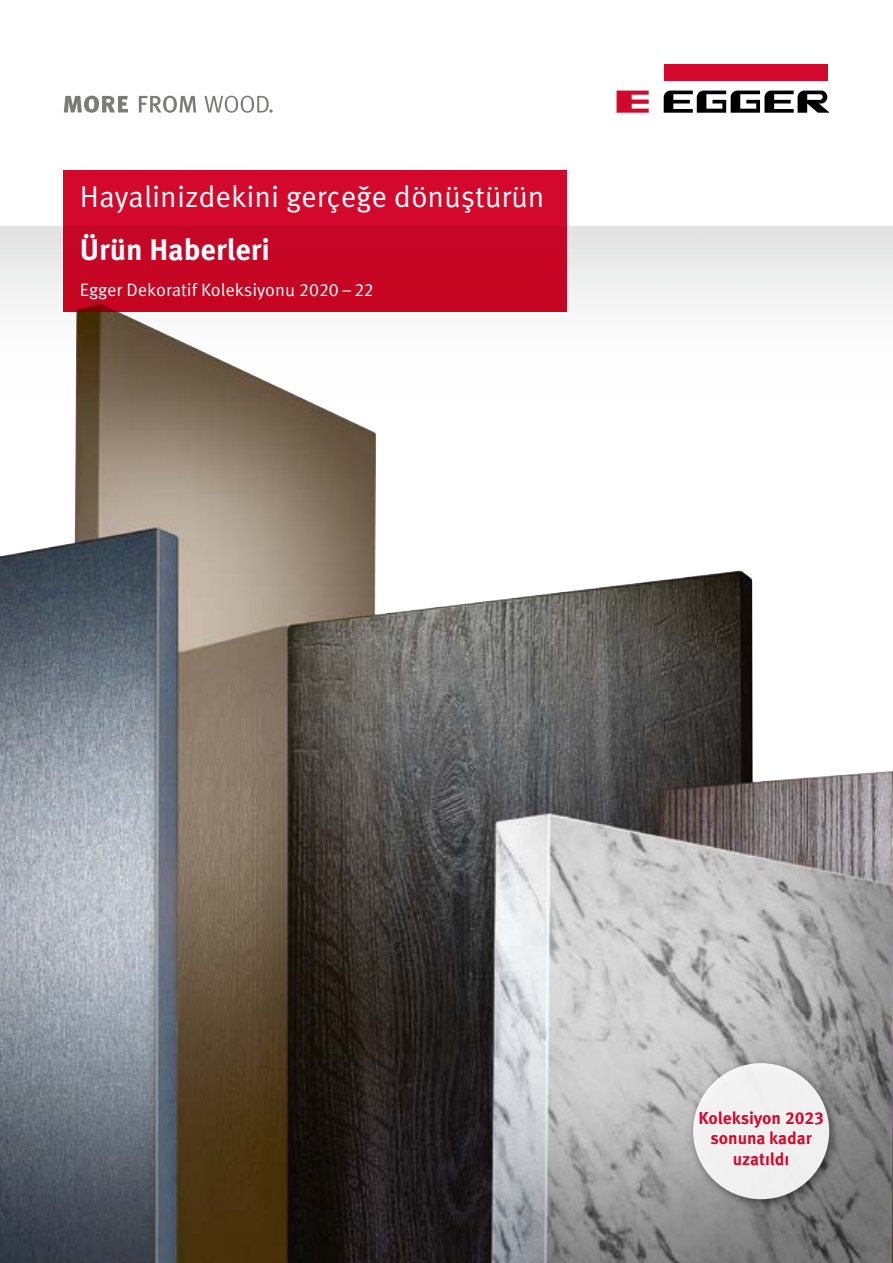
<style>
.page{position:relative;width:893px;height:1263px;background:#fff}
.page>*{position:absolute;margin:0;border:0;box-sizing:border-box;transform-origin:0 0}
.t1{font:30px "Meta Pro";color:#fff}
.t2{font:700 30px "Meta Pro";color:#fff}
.t3{font:18px "Meta Pro";letter-spacing:-.005em;color:#fff}
.t4{font:700 17.25px/20.7px "Meta Pro";color:#d4082c;text-align:center}
</style>
<div class="page">
<img style="left:0;top:403px;width:893px;height:860px">
<img style="left:0;top:226px;width:893px;height:177px">
<div style="left:664px;top:64px;width:163px;height:16px;background:#d4082c"></div>
<svg style="left:617px;top:91px;width:32px;height:22px"></svg>
<svg style="left:664px;top:91px;width:166px;height:22px"></svg>
<svg style="left:64px;top:96px;width:64px;height:17px"></svg>
<svg style="left:139px;top:96px;width:57px;height:17px"></svg>
<svg style="left:204px;top:96px;width:69px;height:17px"></svg>
<div style="left:64px;top:171px;width:503px;height:141px;background:linear-gradient(to right,#cb0727,#cb0727)"></div>
<div style="left:688px;top:1058px;width:153px;height:153px;background:#000;opacity:.5"></div>
<div style="left:693px;top:1063px;width:136px;height:136px;background:#f0f0f0;border-radius:50%"></div>
<h1 class="t1" style="left:80px;top:179px;width:466px">Hayalinizdekini gerçeğe dönüştürün</h1>
<h1 class="t2" style="left:80px;top:226px;width:192px">Ürün Haberleri</h1>
<p class="t3" style="left:80px;top:279px;width:295px">Egger Dekoratif Koleksiyonu 2020–22</p>
<p class="t4" style="left:699px;top:1106px;width:127px">Koleksiyon 2023 sonuna kadar uzatıldı</p>
</div>
